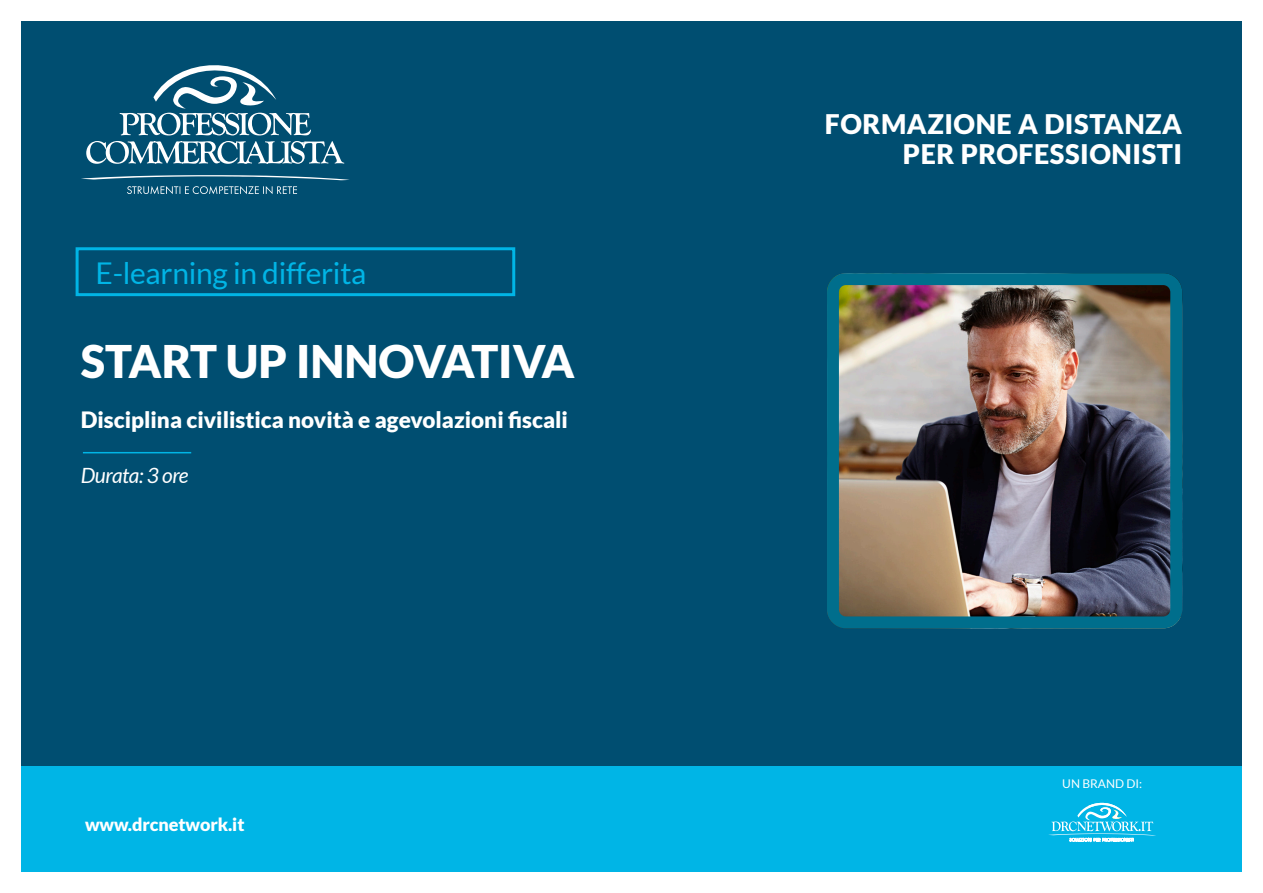
<style>
.page{position:relative;width:1263px;height:893px;background:#fff}
.page>*{position:absolute;margin:0;border:0;box-sizing:border-box;transform-origin:0 0}
.t1{font:900 45px "Lato";color:#fff}
.t2{font:30px "Lato";letter-spacing:-.01em;color:#00b5e6}
.t3{font:900 27px "Lato";letter-spacing:.02em;color:#fff}
.t4{font:900 22.5px "Lato";color:#fff}
.t5{font:italic 21px "Lato";letter-spacing:-.02em;color:#fff}
.t6{font:900 18px "Lato";letter-spacing:-.005em;color:#fff}
.t7{font:12px "Lato";color:#fff}
</style>
<div class="page">
<div style="left:21px;top:21px;width:1221px;height:851px;background:#004e71"></div>
<img style="left:840px;top:286px;width:329px;height:329px">
<div style="left:827px;top:273px;width:355px;height:355px;border:12px solid #006e8c;border-radius:13px"></div>
<div style="left:21px;top:766px;width:1221px;height:106px;background:#00b5e6"></div>
<svg style="left:81px;top:175px;width:269px;height:5px"></svg>
<svg style="left:120px;top:65px;width:191px;height:70px"></svg>
<svg style="left:86px;top:141px;width:258px;height:23px"></svg>
<svg style="left:127px;top:186px;width:170px;height:8px"></svg>
<svg style="left:1048px;top:802px;width:108px;height:39px"></svg>
<hr style="left:83px;top:452px;width:108px;height:1px;background:#00b5e6">
<div style="left:76px;top:247px;width:439px;height:49px;border:3px solid #00b5e6"></div>
<p class="t2" style="left:96px;top:256px;width:272px">E-learning in differita</p>
<p class="t1" style="left:81px;top:335px;width:495px">START UP INNOVATIVA</p>
<p class="t4" style="left:81px;top:407px;width:489px">Disciplina civilistica novità e agevolazioni fiscali</p>
<p class="t5" style="left:81px;top:464px;width:109px">Durata: 3 ore</p>
<p class="t6" style="left:85px;top:814px;width:161px">www.drcnetwork.it</p>
<p class="t3" style="left:825px;top:109px;width:359px">FORMAZIONE A DISTANZA</p>
<p class="t3" style="left:903px;top:139px;width:281px">PER PROFESSIONISTI</p>
<p class="t7" style="left:1062px;top:777px;width:81px">UN BRAND DI:</p>
</div>
